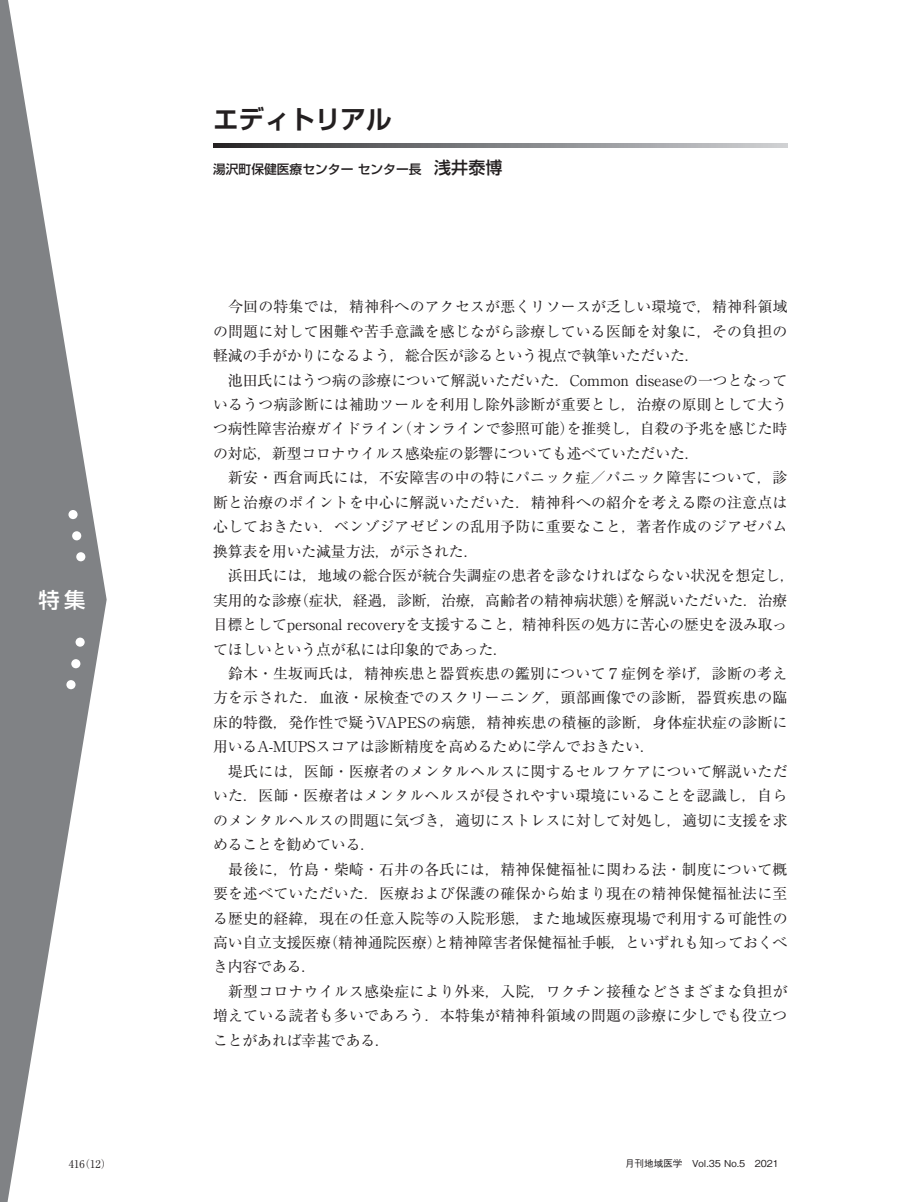
<style>
.page{position:relative;width:900px;height:1202px;background:#fff}
.page>*{position:absolute;margin:0;border:0;box-sizing:border-box;transform-origin:0 0}
.t1{font:700 25.5px "Shin Go Pro De";color:#231f20}
.t2{font:500 21.3px "Shin Go Pro";color:#fff}
.t3{font:14.85px/24.5px "Ryumin Pr 6 N";letter-spacing:.015em;color:#231f20}
.t4{font:500 12.75px "Shin Go Pro";color:#231f20}
.t5{font:10.65px "Ryumin Pr 5";color:#231f20}
.t6{font:500 9.6px "Gothic BBB Pro";color:#231f20}
.s1{font-size:16.95px}
</style>
<div class="page">
<svg style="left:0;top:0;width:107px;height:1202px;fill:#808285"></svg>
<svg style="left:75px;top:637px;width:10px;height:10px"></svg>
<div style="left:71px;top:659px;width:9px;height:9px;background:#fff;border-radius:50%"></div>
<div style="left:66px;top:680px;width:9px;height:9px;background:#fff;border-radius:50%"></div>
<div style="left:76px;top:552px;width:9px;height:9px;background:#fff;border-radius:50%"></div>
<div style="left:72px;top:531px;width:9px;height:9px;background:#fff;border-radius:50%"></div>
<div style="left:68px;top:510px;width:10px;height:9px;background:#fff;border-radius:50%"></div>
<svg style="left:213px;top:143px;width:574px;height:5px;background:#7e7f82"></svg>
<h2 class="t2" style="left:38px;top:582px;width:49px">特集</h2>
<p class="t5" style="left:69px;top:1156px;width:44px">416（12）</p>
<h1 class="t1" style="left:213px;top:98px;width:180px">エディトリアル</h1>
<p class="t4" style="left:213px;top:159px;width:291px">湯沢町保健医療センター センター長 <span class="s1">浅井泰博</span></p>
<p class="t3" style="left:213px;top:294px;width:583px">　今回の特集では，精神科へのアクセスが悪くリソースが乏しい環境で，精神科領域の問題に対して困難や苦手意識を感じながら診療している医師を対象に，その負担の軽減の手がかりになるよう，総合医が診るという視点で執筆いただいた．<br>　池田氏にはうつ病の診療について解説いただいた．Common diseaseの一つとなっているうつ病診断には補助ツールを利用し除外診断が重要とし，治療の原則として大うつ病性障害治療ガイドライン（オンラインで参照可能）を推奨し，自殺の予兆を感じた時の対応，新型コロナウイルス感染症の影響についても述べていただいた．<br>　新安・西倉両氏には，不安障害の中の特にパニック症／パニック障害について，診断と治療のポイントを中心に解説いただいた．精神科への紹介を考える際の注意点は心しておきたい．ベンゾジアゼピンの乱用予防に重要なこと，著者作成のジアゼパム換算表を用いた減量方法，が示された．<br>　浜田氏には，地域の総合医が統合失調症の患者を診なければならない状況を想定し，実用的な診療（症状，経過，診断，治療，高齢者の精神病状態）を解説いただいた．治療目標としてpersonal recoveryを支援すること，精神科医の処方に苦心の歴史を汲み取ってほしいという点が私には印象的であった．<br>　鈴木・生坂両氏は，精神疾患と器質疾患の鑑別について７症例を挙げ，診断の考え方を示された．血液・尿検査でのスクリーニング，頭部画像での診断，器質疾患の臨床的特徴，発作性で疑うVAPESの病態，精神疾患の積極的診断，身体症状症の診断に用いるA-MUPSスコアは診断精度を高めるために学んでおきたい．<br>　堤氏には，医師・医療者のメンタルヘルスに関するセルフケアについて解説いただいた．医師・医療者はメンタルヘルスが侵されやすい環境にいることを認識し，自らのメンタルヘルスの問題に気づき，適切にストレスに対して対処し，適切に支援を求めることを勧めている．<br>　最後に，竹島・柴崎・石井の各氏には，精神保健福祉に関わる法・制度について概要を述べていただいた．医療および保護の確保から始まり現在の精神保健福祉法に至る歴史的経緯，現在の任意入院等の入院形態，また地域医療現場で利用する可能性の高い自立支援医療（精神通院医療）と精神障害者保健福祉手帳，といずれも知っておくべき内容である．<br>　新型コロナウイルス感染症により外来，入院，ワクチン接種などさまざまな負担が増えている読者も多いであろう．本特集が精神科領域の問題の診療に少しでも役立つことがあれば幸甚である．</p>
<p class="t6" style="left:625px;top:1156px;width:155px">月刊地域医学　Vol.35 No.5　2021</p>
</div>
